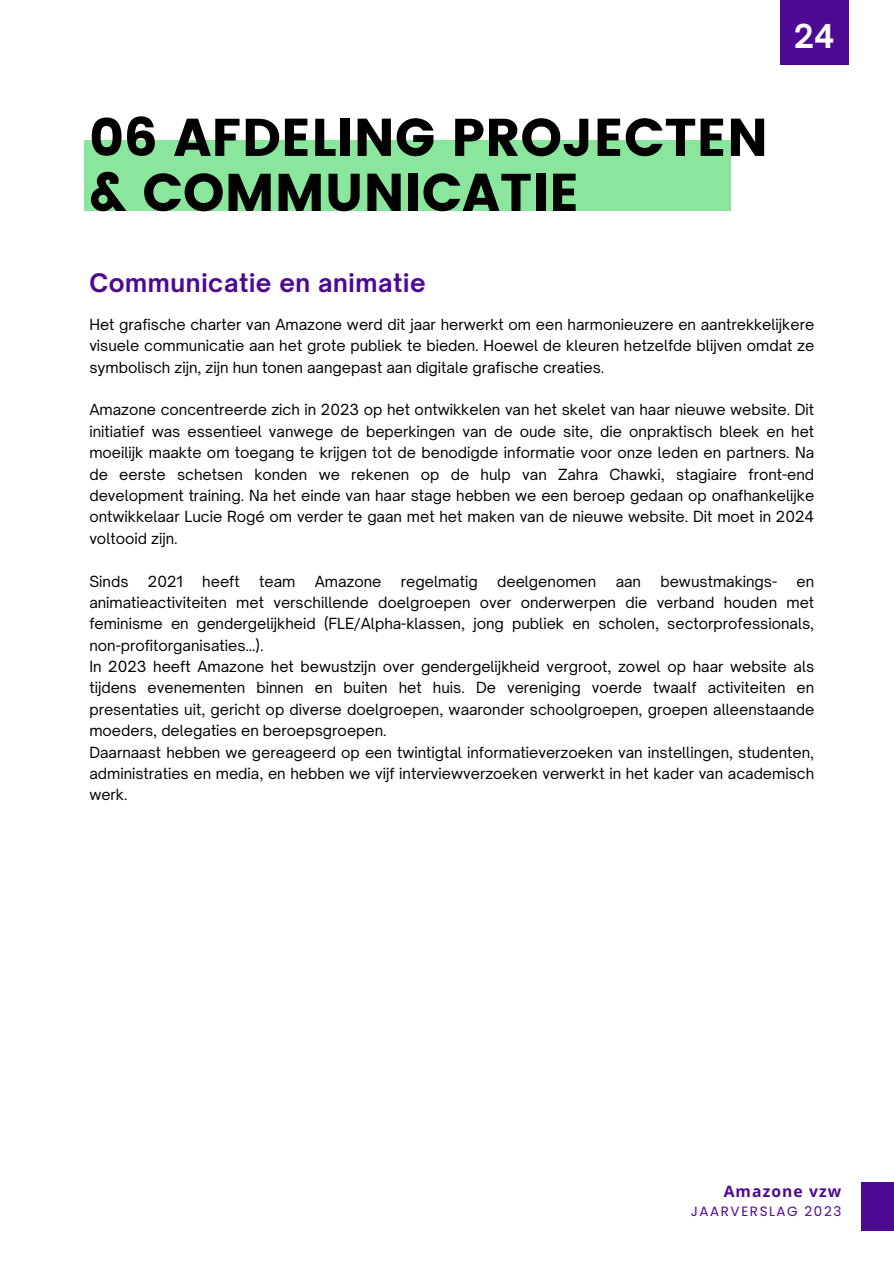
<style>
.page{position:relative;width:894px;height:1264px;background:#fff}
.page>*{position:absolute;margin:0;border:0;box-sizing:border-box;transform-origin:0 0}
.t1{font:52.95px/55.1px "Poppins";color:#000}
.t2{font:700 31.5px "Open Sauce One";color:#fff}
.t3{font:700 24.3px "Open Sauce One";letter-spacing:.025em;color:#4d0992}
.t4{font:700 15.75px "Open Sans";letter-spacing:.07em;color:#4d0992}
.t5{font:14.7px/21.3px "Open Sauce One";color:#000;text-align:justify}
.t6{font:13.5px "Poppins";letter-spacing:.12em;color:#4d0992}
</style>
<div class="page">
<div style="left:861px;top:1182px;width:32px;height:48px;background:#4d0992"></div>
<div style="left:780px;top:0;width:68px;height:65px;background:#4d0992"></div>
<div style="left:84px;top:140px;width:646px;height:71px;background:#8ae69c"></div>
<h1 class="t1" style="left:89px;top:110px;width:680px">06 AFDELING PROJECTEN &amp; COMMUNICATIE</h1>
<h3 class="t3" style="left:89px;top:268px;width:338px">Communicatie en animatie</h3>
<h2 class="t2" style="left:793px;top:17px;width:42px">24</h2>
<p class="t5" style="left:89px;top:313px;width:726px">Het grafische charter van Amazone werd dit jaar herwerkt om een harmonieuzere en aantrekkelijkere visuele communicatie aan het grote publiek te bieden. Hoewel de kleuren hetzelfde blijven omdat ze symbolisch zijn, zijn hun tonen aangepast aan digitale grafische creaties.</p>
<p class="t5" style="left:89px;top:399px;width:726px">Amazone concentreerde zich in 2023 op het ontwikkelen van het skelet van haar nieuwe website. Dit initiatief was essentieel vanwege de beperkingen van de oude site, die onpraktisch bleek en het moeilijk maakte om toegang te krijgen tot de benodigde informatie voor onze leden en partners. Na de eerste schetsen konden we rekenen op de hulp van Zahra Chawki, stagiaire front-end development training. Na het einde van haar stage hebben we een beroep gedaan op onafhankelijke ontwikkelaar Lucie Rogé om verder te gaan met het maken van de nieuwe website. Dit moet in 2024 voltooid zijn.</p>
<p class="t5" style="left:89px;top:570px;width:41px">Sinds</p>
<p class="t5" style="left:148px;top:570px;width:36px">2021</p>
<p class="t5" style="left:202px;top:570px;width:39px">heeft</p>
<p class="t5" style="left:259px;top:570px;width:38px">team</p>
<p class="t5" style="left:314px;top:570px;width:68px">Amazone</p>
<p class="t5" style="left:401px;top:570px;width:78px">regelmatig</p>
<p class="t5" style="left:497px;top:570px;width:101px">deelgenomen</p>
<p class="t5" style="left:615px;top:570px;width:27px">aan</p>
<p class="t5" style="left:660px;top:570px;width:118px">bewustmakings-</p>
<p class="t5" style="left:89px;top:570px;width:726px;text-align:left;text-indent:707px">en animatieactiviteiten met verschillende doelgroepen over onderwerpen die verband houden met feminisme en gendergelijkheid (FLE/Alpha-klassen, jong publiek en scholen, sectorprofessionals, non-profitorganisaties…).<br>In 2023 heeft Amazone het bewustzijn over gendergelijkheid vergroot, zowel op haar website als tijdens evenementen binnen en buiten het huis. De vereniging voerde twaalf activiteiten en presentaties uit, gericht op diverse doelgroepen, waaronder schoolgroepen, groepen alleenstaande moeders, delegaties en beroepsgroepen.<br>Daarnaast hebben we gereageerd op een twintigtal informatieverzoeken van instellingen, studenten, administraties en media, en hebben we vijf interviewverzoeken verwerkt in het kader van academisch werk.</p>
<p class="t4" style="left:723px;top:1179px;width:119px">Amazone vzw</p>
<p class="t6" style="left:690px;top:1201px;width:152px">JAARVERSLAG 2023</p>
</div>
